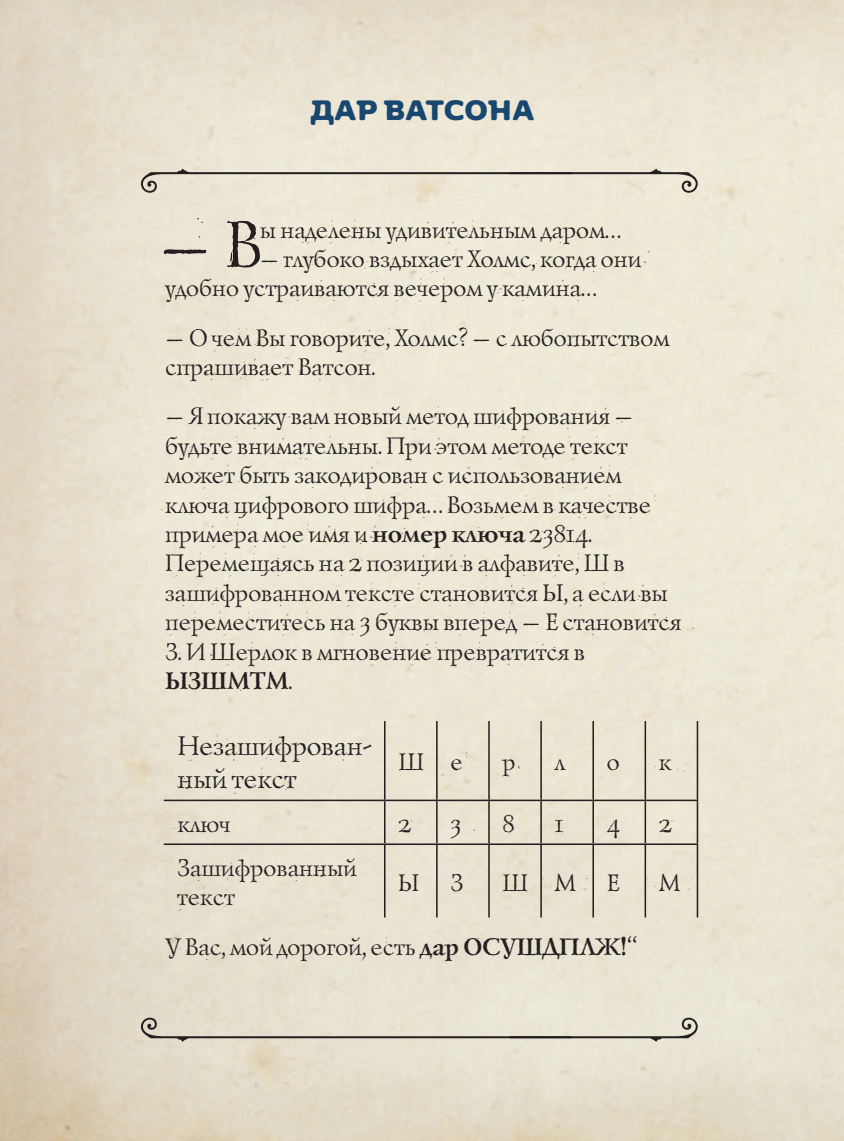
<style>
.page{position:relative;width:844px;height:1141px;background:#fff}
.page>*{position:absolute;margin:0;border:0;box-sizing:border-box;transform-origin:0 0}
.t1{font:67.55px "Lazurski Antique Display C";color:#231f20}
.t2{font:700 28px "Moreno Rough Two";letter-spacing:-.005em;color:#18486f}
.t3{font:27.65px/32.9px "Lazurski Antique Display C";color:#231f20}
.t4{font:24.5px/29.4px "Lazurski Antique Display C";color:#231f20}
.s1{font-weight:700}
</style>
<div class="page">
<img style="left:0;top:0;width:843px;height:1141px">
<svg style="left:141px;top:169px;width:556px;height:24px;background:#d8d2c3"></svg>
<svg style="left:141px;top:1018px;width:556px;height:24px;background:#d3cebf"></svg>
<hr style="left:384px;top:721px;width:1px;height:79px;background:#231f20">
<hr style="left:436px;top:721px;width:1px;height:79px;background:#231f20">
<hr style="left:488px;top:721px;width:1px;height:79px;background:#231f20">
<hr style="left:540px;top:721px;width:1px;height:79px;background:#231f20">
<hr style="left:592px;top:721px;width:2px;height:79px;background:#231f20">
<hr style="left:644px;top:721px;width:2px;height:79px;background:#231f20">
<hr style="left:696px;top:721px;width:2px;height:79px;background:#231f20">
<hr style="left:164px;top:800px;width:220px;height:1px;background:#231f20">
<hr style="left:384px;top:800px;width:53px;height:1px;background:#231f20">
<hr style="left:384px;top:801px;width:1px;height:42px;background:#231f20">
<hr style="left:437px;top:800px;width:52px;height:1px;background:#231f20">
<hr style="left:436px;top:801px;width:1px;height:42px;background:#231f20">
<hr style="left:489px;top:800px;width:52px;height:1px;background:#231f20">
<hr style="left:488px;top:801px;width:1px;height:42px;background:#231f20">
<hr style="left:541px;top:800px;width:52px;height:1px;background:#231f20">
<hr style="left:540px;top:801px;width:1px;height:42px;background:#231f20">
<hr style="left:593px;top:800px;width:52px;height:1px;background:#231f20">
<hr style="left:592px;top:801px;width:2px;height:42px;background:#231f20">
<hr style="left:645px;top:800px;width:53px;height:1px;background:#231f20">
<hr style="left:644px;top:801px;width:2px;height:42px;background:#231f20">
<hr style="left:696px;top:801px;width:2px;height:42px;background:#231f20">
<hr style="left:164px;top:843px;width:220px;height:2px;background:#231f20">
<hr style="left:384px;top:843px;width:53px;height:2px;background:#231f20">
<hr style="left:384px;top:845px;width:1px;height:72px;background:#231f20">
<hr style="left:437px;top:843px;width:52px;height:2px;background:#231f20">
<hr style="left:436px;top:845px;width:1px;height:72px;background:#231f20">
<hr style="left:489px;top:843px;width:52px;height:2px;background:#231f20">
<hr style="left:488px;top:845px;width:1px;height:72px;background:#231f20">
<hr style="left:541px;top:843px;width:52px;height:2px;background:#231f20">
<hr style="left:540px;top:845px;width:1px;height:72px;background:#231f20">
<hr style="left:593px;top:843px;width:52px;height:2px;background:#231f20">
<hr style="left:592px;top:845px;width:2px;height:72px;background:#231f20">
<hr style="left:645px;top:843px;width:53px;height:2px;background:#231f20">
<hr style="left:644px;top:845px;width:2px;height:72px;background:#231f20">
<hr style="left:696px;top:845px;width:2px;height:72px;background:#231f20">
<p class="t2" style="left:310px;top:96px;width:226px">ДАР ВАТСОНА</p>
<h1 class="t1" style="left:155px;top:208px;width:154px">– В</h1>
<p class="t4" style="left:258px;top:216px;width:362px">ынаделеныудивительным даром...</p>
<p class="t4" style="left:164px;top:245px;width:477px;text-indent:95px">– глубоко вздыхает Холмс, когда они удобно устраиваютсявечером у камина...</p>
<p class="t4" style="left:164px;top:324px;width:505px">– О чем Выговорите, Холмс? – с любопытством спрашивает Ватсон.</p>
<p class="t4" style="left:164px;top:402px;width:533px">– Я покажу вам новый метод шифрования– будьтевнимательны. При этом методетекст может быть закодирован с использованием<br>ключа цифрового шифра... Возьмем в качестве примера моеимяи <span class="s1">номер ключа</span> 23814.<br>Перемещаясь на 2 позиции в алфавите, Ш в зашифрованном текстестановитсяЫ, а если вы переместитесь на 3буквывперед – Е становится З. ИШерлокв мгновениепревратитсяв <span class="s1">ЫЗШМТМ</span>.</p>
<p class="t3" style="left:176px;top:730px;width:193px">Незашифрован&shy;ный текс т</p>
<p class="t4" style="left:397px;top:748px;width:119px">Шер</p>
<p class="t4" style="left:553px;top:748px;width:12px">л</p>
<p class="t4" style="left:605px;top:748px;width:14px">о</p>
<p class="t4" style="left:657px;top:748px;width:33px">к</p>
<p class="t4" style="left:176px;top:810px;width:54px">ключ</p>
<p class="t4" style="left:397px;top:810px;width:17px">2</p>
<p class="t4" style="left:449px;top:810px;width:66px">3 8</p>
<p class="t4" style="left:553px;top:810px;width:11px">1</p>
<p class="t4" style="left:605px;top:810px;width:16px">4</p>
<p class="t4" style="left:657px;top:810px;width:17px">2</p>
<p class="t4" style="left:176px;top:854px;width:181px">Зашифрованный текс т</p>
<p class="t4" style="left:397px;top:868px;width:22px">Ы</p>
<p class="t4" style="left:449px;top:868px;width:14px">З</p>
<p class="t4" style="left:501px;top:868px;width:118px">Ш МЕ</p>
<p class="t4" style="left:657px;top:868px;width:47px">М</p>
<p class="t4" style="left:164px;top:932px;width:473px">У Вас, мой дорогой, есть <span class="s1">дар ОСУШДПЛЖ!</span>“</p>
</div>
